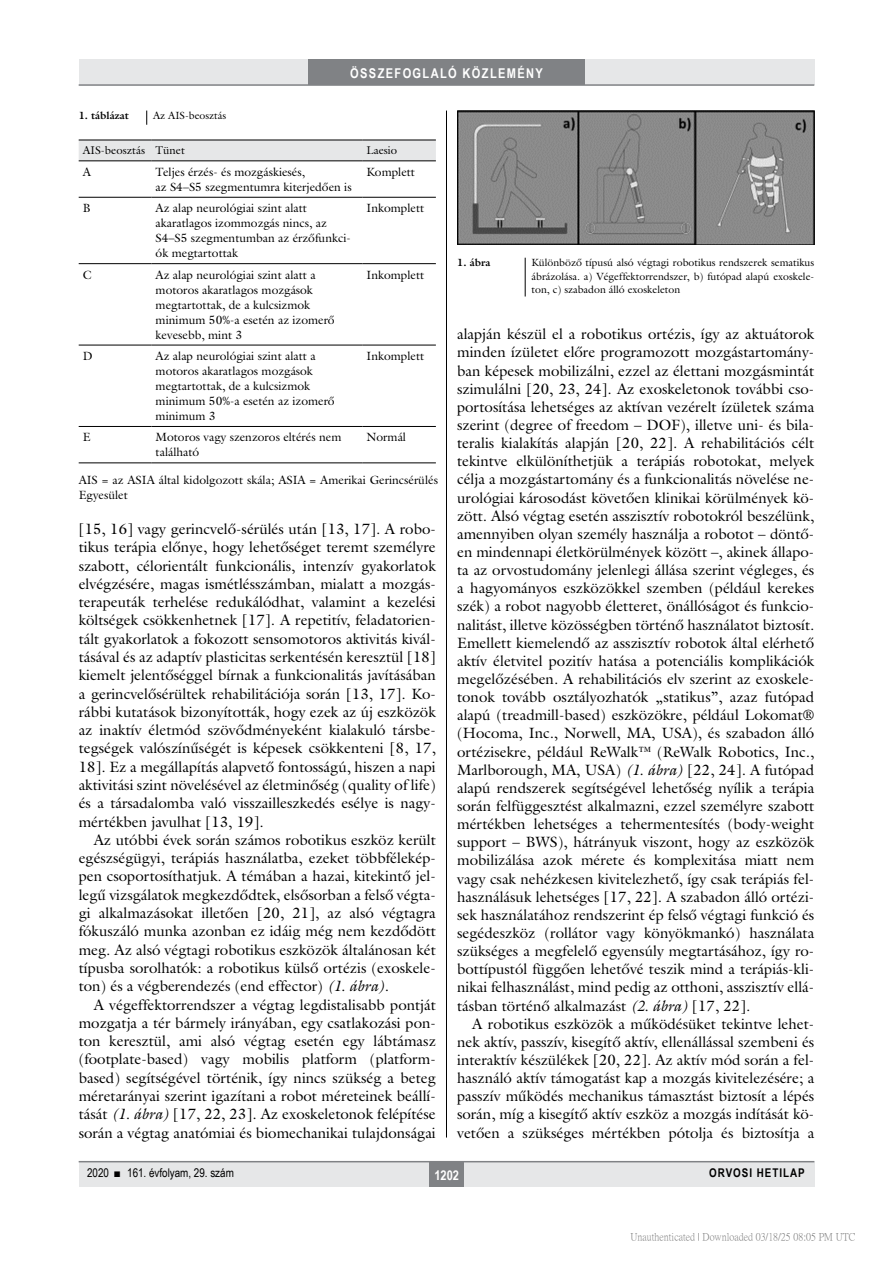
<style>
.page{position:relative;width:893px;height:1263px;background:#fff}
.page>*{position:absolute;margin:0;border:0;box-sizing:border-box;transform-origin:0 0}
.Body_Text{font:15px/18.1px "Galliard Reg";color:#000;text-align:justify}
.t1{font:700 13.5px "Arial Narrow";letter-spacing:.1em;color:#fff}
.tabla{font:12px/15px "Galliard Reg";color:#000}
.tompa_8_10{font:12px/15px "Galliard Reg";color:#000}
.t2{font:12px "Arial Narrow";color:#000}
.t3{font:700 12px "Arial Narrow";letter-spacing:.08em;color:#000}
.tablafej{font:11.25px "Galliard Reg";color:#000}
.kepalairas2{font:10.5px/13.5px "Galliard Reg";color:#000;text-align:justify}
.t4{font:10.5px "P Ming Li U";color:rgb(0 0 0/.5)}
.kepalairas1{font:700 10.5px "Galliard Reg";color:#000}
.s1{font-style:italic}
</style>
<div class="page">
<div style="left:79px;top:1161px;width:735px;height:25px;background:#e6e7e8"></div>
<hr style="left:79px;top:1161px;width:735px;height:1px;background:#808285">
<div style="left:430px;top:1161px;width:34px;height:25px;background:#808285"></div>
<div style="left:79px;top:60px;width:735px;height:25px;background:#e6e7e8"></div>
<div style="left:308px;top:60px;width:277px;height:25px;background:#808285"></div>
<hr style="left:79px;top:84px;width:735px;height:2px;background:#808285">
<hr style="left:446px;top:111px;width:1px;height:1026px;background:#000">
<img style="left:457px;top:111px;width:357px;height:133px">
<hr style="left:525px;top:258px;width:1px;height:38px;background:#000">
<svg style="left:146px;top:111px;width:1px;height:14px"></svg>
<div style="left:79px;top:141px;width:357px;height:19px;background:#e6e7e8"></div>
<hr style="left:79px;top:197px;width:72px;height:1px;background:#000">
<hr style="left:151px;top:197px;width:211px;height:1px;background:#000">
<hr style="left:362px;top:197px;width:74px;height:1px;background:#000">
<hr style="left:79px;top:263px;width:72px;height:1px;background:#000">
<hr style="left:151px;top:263px;width:211px;height:1px;background:#000">
<hr style="left:362px;top:263px;width:74px;height:1px;background:#000">
<hr style="left:79px;top:345px;width:72px;height:1px;background:#000">
<hr style="left:151px;top:345px;width:211px;height:1px;background:#000">
<hr style="left:362px;top:345px;width:74px;height:1px;background:#000">
<hr style="left:79px;top:426px;width:72px;height:1px;background:#000">
<hr style="left:151px;top:426px;width:211px;height:1px;background:#000">
<hr style="left:362px;top:426px;width:74px;height:1px;background:#000">
<hr style="left:79px;top:462px;width:72px;height:1px;background:#000">
<hr style="left:151px;top:462px;width:211px;height:1px;background:#000">
<hr style="left:362px;top:462px;width:74px;height:1px;background:#000">
<hr style="left:79px;top:140px;width:72px;height:1px;background:#000">
<hr style="left:151px;top:140px;width:211px;height:1px;background:#000">
<hr style="left:362px;top:140px;width:74px;height:1px;background:#000">
<hr style="left:79px;top:160px;width:72px;height:1px;background:#000">
<hr style="left:151px;top:160px;width:211px;height:1px;background:#000">
<hr style="left:362px;top:160px;width:74px;height:1px;background:#000">
<p class="t1" style="left:350px;top:63px;width:194px">ÖSSZEFOGLALÓ KÖZLEMÉNY</p>
<p class="kepalairas1" style="left:79px;top:109px;width:52px">1. táblázat</p>
<p class="kepalairas2" style="left:153px;top:109px;width:75px">Az AIS-beosztás</p>
<p class="tablafej" style="left:83px;top:144px;width:64px">AIS-beosztás</p>
<p class="tablafej" style="left:156px;top:144px;width:31px">Tünet</p>
<p class="tablafej" style="left:367px;top:144px;width:32px">Laesio</p>
<p class="tabla" style="left:83px;top:164px;width:10px">A</p>
<p class="tabla" style="left:156px;top:164px;width:151px">Teljes érzés- és mozgáskiesés,</p>
<p class="tabla" style="left:156px;top:179px;width:198px">az S4–S5 szegmentumra kiterjedően is</p>
<p class="tabla" style="left:367px;top:164px;width:50px">Komplett</p>
<p class="tabla" style="left:83px;top:201px;width:9px">B</p>
<p class="tabla" style="left:156px;top:201px;width:197px">Az alap neurológiai szint alatt akaratlagos izommozgás nincs, az<br>S4–S5 szegmentumban az érzőfunkci&shy;ók megtartottak</p>
<p class="tabla" style="left:367px;top:201px;width:59px">Inkomplett</p>
<p class="tabla" style="left:83px;top:267px;width:10px">C</p>
<p class="tabla" style="left:156px;top:267px;width:181px">Az alap neurológiai szint alatt a motoros akaratlagos mozgások megtartottak, de a kulcsizmok minimum 50%-a esetén az izomerő kevesebb, mint 3</p>
<p class="tabla" style="left:367px;top:267px;width:59px">Inkomplett</p>
<p class="tabla" style="left:83px;top:348px;width:11px">D</p>
<p class="tabla" style="left:156px;top:348px;width:181px">Az alap neurológiai szint alatt a motoros akaratlagos mozgások megtartottak, de a kulcsizmok minimum 50%-a esetén az izomerő minimum 3</p>
<p class="tabla" style="left:367px;top:348px;width:59px">Inkomplett</p>
<p class="tabla" style="left:83px;top:430px;width:9px">E</p>
<p class="tabla" style="left:156px;top:430px;width:187px">Motoros vagy szenzoros eltérés nem található</p>
<p class="tabla" style="left:367px;top:430px;width:41px">Normál</p>
<p class="tompa_8_10" style="left:79px;top:472px;width:361px">AIS = az ASIA által kidolgozott skála; ASIA = Amerikai Gerincsérülés<br>Egyesület</p>
<p class="Body_Text" style="left:79px;top:519px;width:359px">[15, 16] vagy gerincvelő-sérülés után [13, 17]. A robo&shy;tikus terápia előnye, hogy lehetőséget teremt személyre szabott, célorientált funkcionális, intenzív gyakorlatok elvégzésére, magas ismétlésszámban, mialatt a mozgás&shy;terapeuták terhelése redukálódhat, valamint a kezelési költségek csökkenhetnek [17]. A repetitív, feladatorien&shy;tált gyakorlatok a fokozott sensomotoros aktivitás kivál&shy;tásával és az adaptív plasticitas serkentésén keresztül [18] kiemelt jelentőséggel bírnak a funkcionalitás javításában a gerincvelősérültek rehabilitációja során [13, 17]. Ko&shy;rábbi kutatások bizonyították, hogy ezek az új eszközök az inaktív életmód szövődményeként kialakuló társbe&shy;tegségek valószínűségét is képesek csökkenteni [8, 17, 18]. Ez a megállapítás alapvető fontosságú, hiszen a napi aktivitási szint növelésével az életminőség (quality of life) és a társadalomba való visszailleszkedés esélye is nagy&shy;mértékben javulhat [13, 19].</p>
<p class="Body_Text" style="left:79px;top:830px;width:359px;text-indent:15px">Az utóbbi évek során számos robotikus eszköz került egészségügyi, terápiás használatba, ezeket többfélekép&shy;pen csoportosíthatjuk. A témában a hazai, kitekintő jel&shy;legű vizsgálatok megkezdődtek, elsősorban a felső végta&shy;gi alkalmazásokat illetően [20, 21], az alsó végtagra fókuszáló munka azonban ez idáig még nem kezdődött meg. Az alsó végtagi robotikus eszközök általánosan két típusba sorolhatók: a robotikus külső ortézis (exoskele&shy;ton) és a végberendezés (end effector) <span class="s1">(1. ábra)</span>.</p>
<p class="Body_Text" style="left:79px;top:995px;width:359px;text-indent:15px">A végeffektorrendszer a végtag legdistalisabb pontját mozgatja a tér bármely irányában, egy csatlakozási pon&shy;ton keresztül, ami alsó végtag esetén egy lábtámasz (footplate-based) vagy mobilis platform (platform&shy;based) segítségével történik, így nincs szükség a beteg méretarányai szerint igazítani a robot méreteinek beállí&shy;tását <span class="s1">(1. ábra)</span> [17, 22, 23]. Az exoskeletonok felépítése során a végtag anatómiai és biomechanikai tulajdonságai</p>
<p class="kepalairas1" style="left:457px;top:256px;width:35px">1. ábra</p>
<p class="kepalairas2" style="left:532px;top:256px;width:284px">Különböző típusú alsó végtagi robotikus rendszerek sematikus ábrázolása. a) Végeffektorrendszer, b) futópad alapú exoskele&shy;ton, c) szabadon álló exoskeleton</p>
<p class="Body_Text" style="left:457px;top:325px;width:359px">alapján készül el a robotikus ortézis, így az aktuátorok minden ízületet előre programozott mozgástartomány&shy;ban képesek mobilizálni, ezzel az élettani mozgásmintát szimulálni [20, 23, 24]. Az exoskeletonok további cso&shy;portosítása lehetséges az aktívan vezérelt ízületek száma szerint (degree of freedom – DOF), illetve uni- és bila&shy;teralis kialakítás alapján [20, 22]. A rehabilitációs célt tekintve elkülöníthetjük a terápiás robotokat, melyek célja a mozgástartomány és a funkcionalitás növelése ne&shy;urológiai károsodást követően klinikai körülmények kö&shy;zött. Alsó végtag esetén asszisztív robotokról beszélünk, amennyiben olyan személy használja a robotot – döntő&shy;en mindennapi életkörülmények között –, akinek állapo&shy;ta az orvostudomány jelenlegi állása szerint végleges, és a hagyományos eszközökkel szemben (például kerekes szék) a robot nagyobb életteret, önállóságot és funkcio&shy;nalitást, illetve közösségben történő használatot biztosít.<br>Emellett kiemelendő az asszisztív robotok által elérhető aktív életvitel pozitív hatása a potenciális komplikációk megelőzésében. A rehabilitációs elv szerint az exoskele&shy;tonok tovább osztályozhatók „statikus”, azaz futópad alapú (treadmill-based) eszközökre, például Lokomat® (Hocoma, Inc., Norwell, MA, USA), és szabadon álló ortézisekre, például ReWalk™ (ReWalk Robotics, Inc., Marlborough, MA, USA) <span class="s1">(1. ábra)</span> [22, 24]. A futópad alapú rendszerek segítségével lehetőség nyílik a terápia során felfüggesztést alkalmazni, ezzel személyre szabott mértékben lehetséges a tehermentesítés (body-weight support – BWS), hátrányuk viszont, hogy az eszközök mobilizálása azok mérete és komplexitása miatt nem vagy csak nehézkesen kivitelezhető, így csak terápiás fel&shy;használásuk lehetséges [17, 22]. A szabadon álló ortézi&shy;sek használatához rendszerint ép felső végtagi funkció és segédeszköz (rollátor vagy könyökmankó) használata szükséges a megfelelő egyensúly megtartásához, így ro&shy;bottípustól függően lehetővé teszik mind a terápiás-kli&shy;nikai felhasználást, mind pedig az otthoni, asszisztív ellá&shy;tásban történő alkalmazást <span class="s1">(2. ábra)</span> [17, 22].</p>
<p class="Body_Text" style="left:457px;top:1014px;width:359px;text-indent:15px">A robotikus eszközök a működésüket tekintve lehet&shy;nek aktív, passzív, kisegítő aktív, ellenállással szembeni és interaktív készülékek [20, 22]. Az aktív mód során a fel&shy;használó aktív támogatást kap a mozgás kivitelezésére; a passzív működés mechanikus támasztást biztosít a lépés során, míg a kisegítő aktív eszköz a mozgás indítását kö&shy;vetően a szükséges mértékben pótolja és biztosítja a</p>
<p class="t2" style="left:87px;top:1164px;width:148px">2020 ■ 161. évfolyam, 29. szám</p>
<p class="t1" style="left:434px;top:1165px;width:26px">1202</p>
<p class="t3" style="left:709px;top:1164px;width:97px">ORVOSI HETILAP</p>
<p class="t4" style="left:630px;top:1232px;width:226px">Unauthenticated | Downloaded 03/18/25 08:05 PM UTC</p>
</div>
